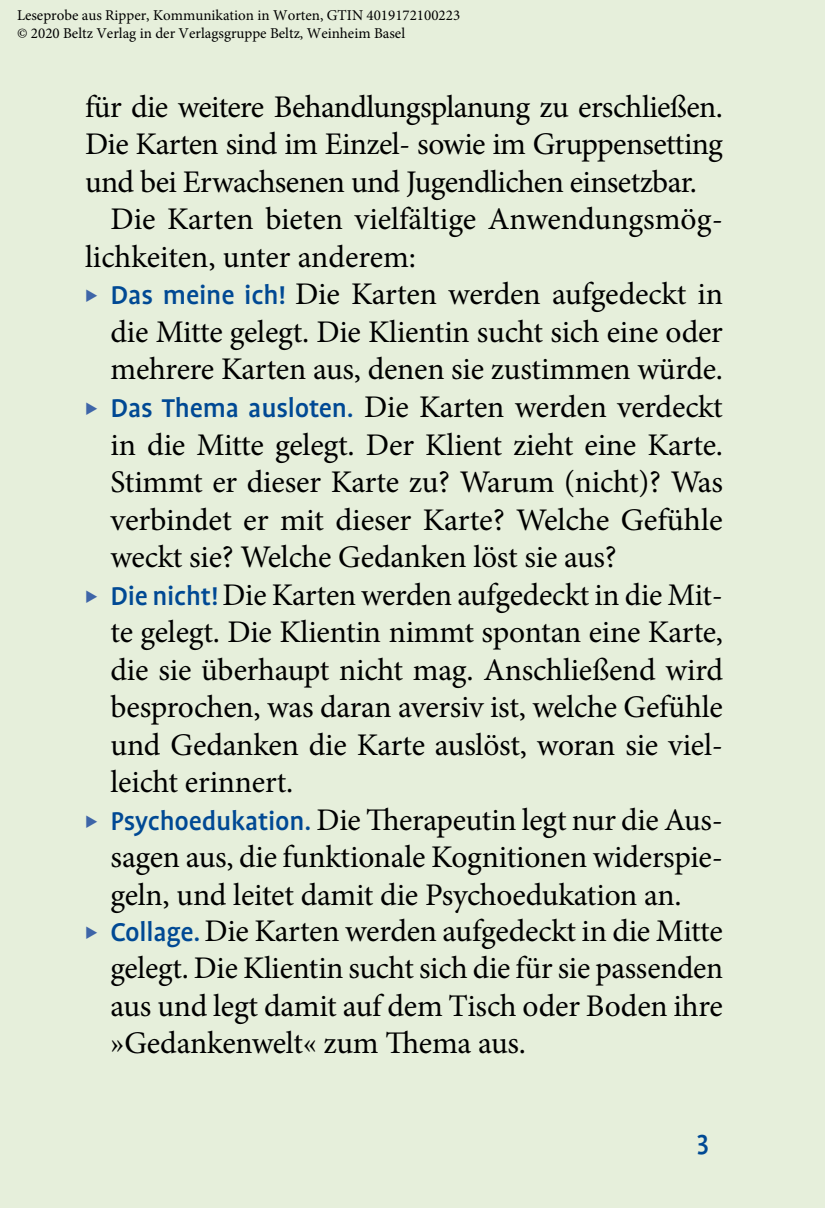
<style>
.page{position:relative;width:825px;height:1208px;background:#e6efdb}
.page>*{position:absolute;margin:0;border:0;box-sizing:border-box;transform-origin:0 0}
.t1{font:31.5px "Minion Pro";letter-spacing:-.01em;color:#000}
.t2{font:500 29.4px "Profile OT";color:#004994}
.t3{font:15px/18px "Minion Pro";color:#000}
.s1{font-family:"Profile OT";font-weight:500;font-size:29.4px;color:#004994}
</style>
<div class="page">
<p class="t3" style="left:17px;top:7px;width:445px">Leseprobe aus Ripper, Kommunikation in Worten, GTIN 4019172100223 © 2020 Beltz Verlag in der Verlagsgruppe Beltz, Weinheim Basel</p>
<p class="t1" style="left:85px;top:86px;width:639px">für die weitere Behandlungsplanung zu erschließen.</p>
<p class="t1" style="left:85px;top:123px;width:639px">Die Karten sind im Einzel- sowie im Gruppensetting</p>
<p class="t1" style="left:85px;top:161px;width:613px">und bei Erwachsenen und Jugendlichen einsetzbar.</p>
<p class="t1" style="left:111px;top:198px;width:614px">Die Karten bieten vielfältige Anwendungsmög-</p>
<p class="t1" style="left:85px;top:236px;width:332px">lichkeiten, unter anderem:</p>
<p class="t1" style="left:111px;top:273px;width:614px"><span class="s1">Das meine ich!</span> Die Karten werden aufgedeckt in</p>
<p class="t1" style="left:111px;top:311px;width:614px">die Mitte gelegt. Die Klientin sucht sich eine oder</p>
<p class="t1" style="left:111px;top:348px;width:614px">mehrere Karten aus, denen sie zustimmen würde.</p>
<p class="t1" style="left:111px;top:386px;width:614px"><span class="s1">Das Thema ausloten.</span> Die Karten werden verdeckt</p>
<p class="t1" style="left:111px;top:423px;width:614px">in die Mitte gelegt. Der Klient zieht eine Karte.</p>
<p class="t1" style="left:111px;top:461px;width:614px">Stimmt er dieser Karte zu? Warum (nicht)? Was</p>
<p class="t1" style="left:111px;top:498px;width:614px">verbindet er mit dieser Karte? Welche Gefühle</p>
<p class="t1" style="left:111px;top:536px;width:508px">weckt sie? Welche Gedanken löst sie aus?</p>
<p class="t1" style="left:111px;top:573px;width:614px"><span class="s1">Die nicht!</span> Die Karten werden aufgedeckt in die Mit-</p>
<p class="t1" style="left:111px;top:611px;width:614px">te gelegt. Die Klientin nimmt spontan eine Karte,</p>
<p class="t1" style="left:111px;top:648px;width:614px">die sie überhaupt nicht mag. Anschließend wird</p>
<p class="t1" style="left:111px;top:686px;width:614px">besprochen, was daran aversiv ist, welche Gefühle</p>
<p class="t1" style="left:111px;top:723px;width:614px">und Gedanken die Karte auslöst, woran sie viel-</p>
<p class="t1" style="left:111px;top:761px;width:184px">leicht erinnert.</p>
<p class="t1" style="left:111px;top:798px;width:614px"><span class="s1">Psychoedukation.</span> Die Therapeutin legt nur die Aus-</p>
<p class="t1" style="left:111px;top:836px;width:614px">sagen aus, die funktionale Kognitionen widerspie-</p>
<p class="t1" style="left:111px;top:873px;width:573px">geln, und leitet damit die Psychoedukation an.</p>
<p class="t1" style="left:111px;top:909px;width:614px"><span class="s1">Collage.</span> Die Karten werden aufgedeckt in die Mitte</p>
<p class="t1" style="left:111px;top:947px;width:614px">gelegt. Die Klientin sucht sich die für sie passenden</p>
<p class="t1" style="left:111px;top:984px;width:614px">aus und legt damit auf dem Tisch oder Boden ihre</p>
<p class="t1" style="left:111px;top:1022px;width:417px">»Gedankenwelt« zum Thema aus.</p>
<p class="t2" style="left:697px;top:1125px;width:14px">3</p>
</div>
